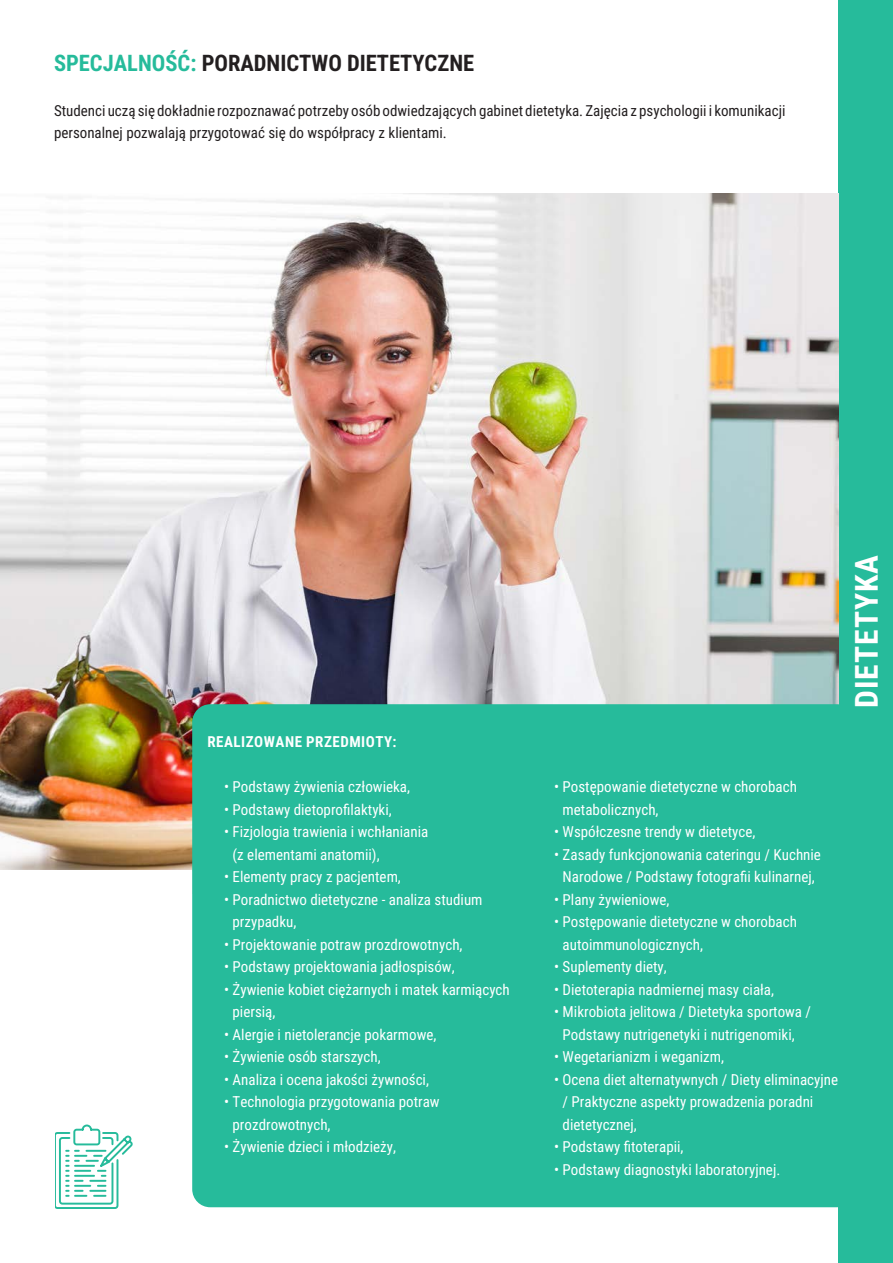
<style>
.page{position:relative;width:893px;height:1263px;background:#fff}
.page>*{position:absolute;margin:0;border:0;box-sizing:border-box;transform-origin:0 0}
.t1{font:31.5px "Roboto Condensed";letter-spacing:.035em;color:#fff}
.t2{font:22.5px "Roboto Condensed";color:#231f20}
.t3{font:15px/22.5px "Roboto Condensed";color:#fff}
.t4{font:15px/22.5px "Roboto Condensed";color:#231f20}
.t5{font:15px "Roboto Condensed";letter-spacing:.035em;color:#fff}
.s1{color:#26bb9b}
</style>
<div class="page">
<div style="left:839px;top:0;width:54px;height:1263px;background:#26bb9b"></div>
<img style="left:0;top:194px;width:839px;height:676px">
<svg style="left:55px;top:1124px;width:78px;height:85px"></svg>
<div style="left:192px;top:704px;width:662px;height:503px;background:#26bb9b;border-radius:18px"></div>
<p class="t2" style="left:54px;top:47px;width:422px"><span class="s1">SPECJALNOŚĆ:</span> PORADNICTWO DIETETYCZNE</p>
<p class="t4" style="left:54px;top:99px;width:733px">Studenci uczą się dokładnie rozpoznawać potrzeby osób odwiedzających gabinet dietetyka. Zajęcia z psychologii i komunikacji personalnej pozwalają przygotować się do współpracy z klientami.</p>
<p class="t5" style="left:207px;top:731px;width:191px">REALIZOWANE PRZEDMIOTY:</p>
<p class="t3" style="left:224px;top:775px;width:187px">• Podstawy żywienia człowieka,</p>
<p class="t3" style="left:224px;top:797px;width:169px">• Podstawy dietoprofilaktyki,</p>
<p class="t3" style="left:233px;top:820px;width:197px;text-indent:-9px">• Fizjologia trawienia i wchłaniania (z elementami anatomii),</p>
<p class="t3" style="left:224px;top:865px;width:178px">• Elementy pracy z pacjentem,</p>
<p class="t3" style="left:233px;top:887px;width:251px;text-indent:-9px">• Poradnictwo dietetyczne - analiza studium przypadku,</p>
<p class="t3" style="left:224px;top:932px;width:240px">• Projektowanie potraw prozdrowotnych,</p>
<p class="t3" style="left:224px;top:955px;width:232px">• Podstawy projektowania jadłospisów,</p>
<p class="t3" style="left:233px;top:977px;width:279px;text-indent:-9px">• Żywienie kobiet ciężarnych i matek karmiących piersią,</p>
<p class="t3" style="left:224px;top:1022px;width:214px">• Alergie i nietolerancje pokarmowe,</p>
<p class="t3" style="left:224px;top:1045px;width:158px">• Żywienie osób starszych,</p>
<p class="t3" style="left:224px;top:1067px;width:206px">• Analiza i ocena jakości żywności,</p>
<p class="t3" style="left:233px;top:1090px;width:209px;text-indent:-9px">• Technologia przygotowania potraw prozdrowotnych,</p>
<p class="t3" style="left:224px;top:1135px;width:174px">• Żywienie dzieci i młodzieży,</p>
<p class="t1" style="left:844px;top:708px;width:155px;rotate:-90deg">DIETETYKA</p>
<p class="t3" style="left:563px;top:775px;width:236px;text-indent:-9px">• Postępowanie dietetyczne w chorobach metabolicznych,</p>
<p class="t3" style="left:554px;top:820px;width:203px">• Współczesne trendy w dietetyce,</p>
<p class="t3" style="left:554px;top:842px;width:268px;text-align:center">• Zasady funkcjonowania cateringu / Kuchnie<br>Narodowe / Podstawy fotografii kulinarnej,</p>
<p class="t3" style="left:554px;top:887px;width:117px">• Plany żywieniowe,</p>
<p class="t3" style="left:563px;top:910px;width:236px;text-indent:-9px">• Postępowanie dietetyczne w chorobach autoimmunologicznych,</p>
<p class="t3" style="left:554px;top:955px;width:114px">• Suplementy diety,</p>
<p class="t3" style="left:554px;top:977px;width:221px">• Dietoterapia nadmiernej masy ciała,</p>
<p class="t3" style="left:554px;top:1000px;width:258px;text-align:center">• Mikrobiota jelitowa / Dietetyka sportowa /<br>Podstawy nutrigenetyki i nutrigenomiki,</p>
<p class="t3" style="left:554px;top:1045px;width:171px">• Wegetarianizm i weganizm,</p>
<p class="t3" style="left:563px;top:1067px;width:277px;text-indent:-9px">• Ocena diet alternatywnych / Diety eliminacyjne / Praktyczne aspekty prowadzenia poradni dietetycznej,</p>
<p class="t3" style="left:554px;top:1135px;width:131px">• Podstawy fitoterapii,</p>
<p class="t3" style="left:554px;top:1157px;width:228px">• Podstawy diagnostyki laboratoryjnej.</p>
</div>
